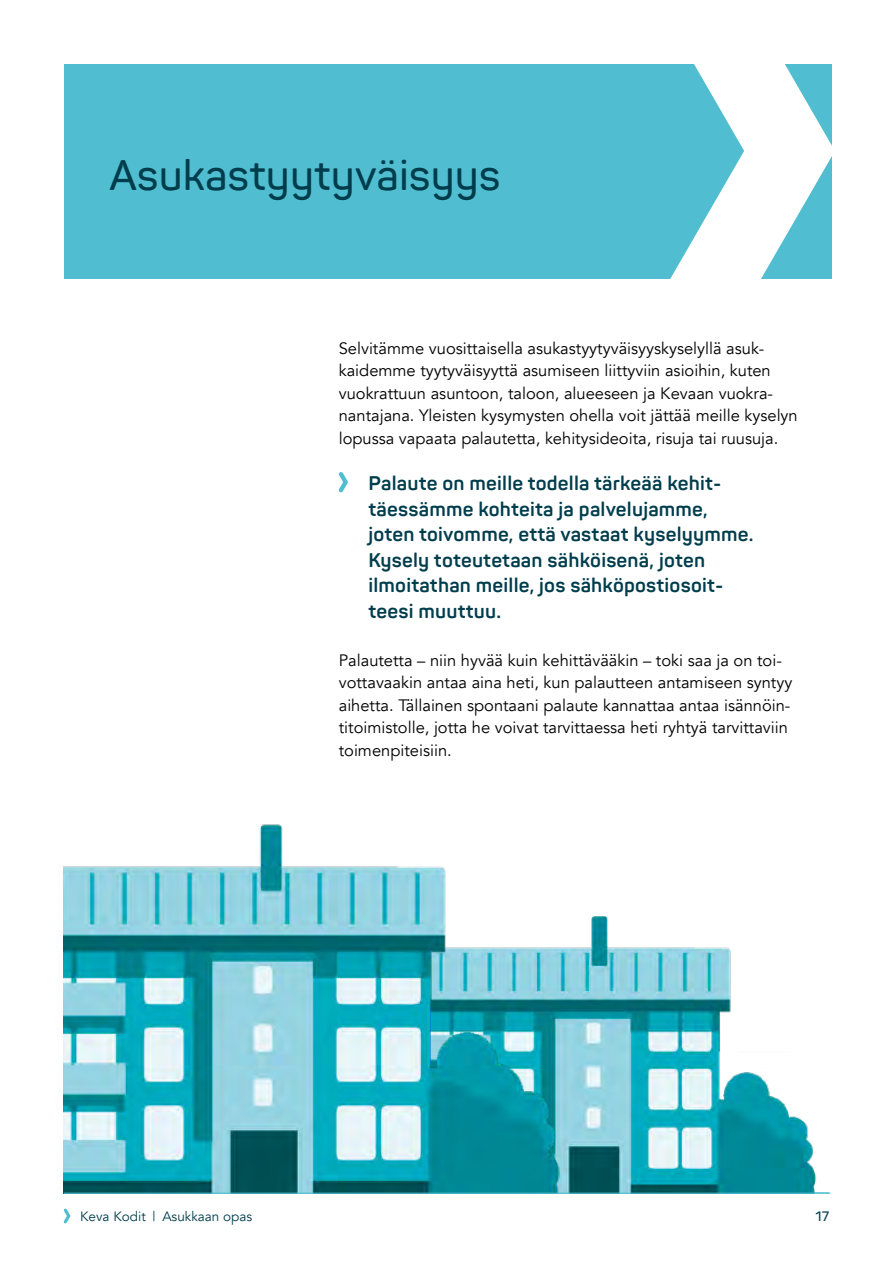
<style>
.page{position:relative;width:893px;height:1263px;background:#fff}
.page>*{position:absolute;margin:0;border:0;box-sizing:border-box;transform-origin:0 0}
.t1{font:600 42px "Panton";color:#003d4c}
.Nosto{font:700 19.5px/25.5px "Panton";letter-spacing:.01em;color:#003d4c}
.Leipäteksti{font:16.5px/22.5px "Avenir";color:#000}
.t2{font:13.5px "Avenir";color:#003d4c}
.t3{font:600 13.5px "Panton";color:#003d4c}
</style>
<div class="page">
<svg style="left:64px;top:1208px;width:7px;height:15px"></svg>
<div style="left:64px;top:64px;width:767px;height:215px;background:#50bed0"></div>
<svg style="left:670px;top:64px;width:161px;height:215px"></svg>
<svg style="left:338px;top:472px;width:10px;height:21px"></svg>
<img style="left:648px;top:947px;width:183px;height:246px">
<img style="left:64px;top:824px;width:584px;height:368px">
<hr style="left:64px;top:1192px;width:766px;height:2px;background:#50bed0">
<h2 class="t1" style="left:109px;top:149px;width:393px">Asukastyytyväisyys</h2>
<p class="Leipäteksti" style="left:339px;top:337px;width:460px">Selvitämme vuosittaisella asukastyytyväisyyskyselyllä asuk&shy;kaidemme tyytyväisyyttä asumiseen liittyviin asioihin, kuten vuokrattuun asuntoon, taloon, alueeseen ja Kevaan vuokra&shy;nantajana. Yleisten kysymysten ohella voit jättää meille kyselyn lopussa vapaata palautetta, kehitysideoita, risuja tai ruusuja.</p>
<p class="Nosto" style="left:369px;top:471px;width:387px">Palaute on meille todella tärkeää kehit&shy;täessämme kohteita ja palvelujamme, joten toivomme, että vastaat kyselyymme.<br>Kysely toteutetaan sähköisenä, joten ilmoitathan meille, jos sähköpostiosoit&shy;teesi muuttuu.</p>
<p class="Leipäteksti" style="left:339px;top:649px;width:455px">Palautetta – niin hyvää kuin kehittävääkin – toki saa ja on toi&shy;vottavaakin antaa aina heti, kun palautteen antamiseen syntyy aihetta. Tällainen spontaani palaute kannattaa antaa isännöin&shy;titoimistolle, jotta he voivat tarvittaessa heti ryhtyä tarvittaviin toimenpiteisiin.</p>
<p class="t2" style="left:80px;top:1208px;width:174px">Keva Kodit | Asukkaan opas</p>
<p class="t3" style="left:815px;top:1208px;width:15px">17</p>
</div>
